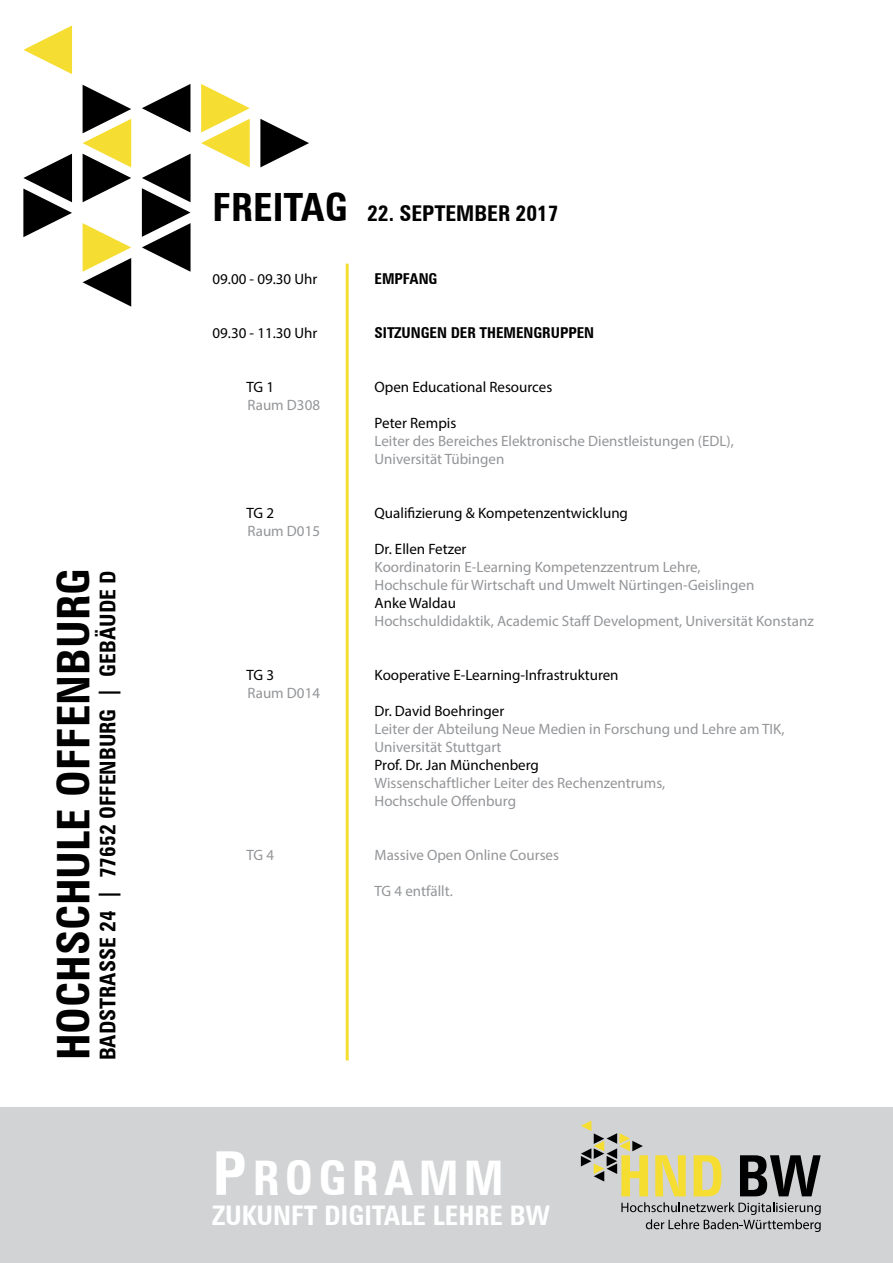
<style>
.page{position:relative;width:893px;height:1263px;background:#fff}
.page>*{position:absolute;margin:0;border:0;box-sizing:border-box;transform-origin:0 0}
.t1{font:700 condensed 47.85px "Zurich BT";letter-spacing:.11em;color:#fff}
.t2{font:700 condensed 45px "Zurich BT";color:#000}
.t3{font:700 condensed 27px "Zurich BT";color:#fff}
.t4{font:700 condensed 21.75px "Zurich BT";color:#000}
.t5{font:15px/18px "Myriad Pro";color:#939598}
.t6{font:15px "Myriad Pro";color:#000}
.t7{font:700 condensed 15px "Zurich BT";color:#000}
.s1{font-size:39px}
.s2{font-size:60.3px}
</style>
<div class="page">
<div style="left:0;top:1108px;width:893px;height:155px;background:#d1d3d4"></div>
<svg style="left:621px;top:1202px;width:200px;height:30px"></svg>
<svg style="left:581px;top:1120px;width:67px;height:76px"></svg>
<svg style="left:655px;top:1155px;width:31px;height:41px"></svg>
<svg style="left:694px;top:1155px;width:27px;height:41px"></svg>
<svg style="left:740px;top:1155px;width:81px;height:41px"></svg>
<svg style="left:142px;top:84px;width:48px;height:49px"></svg>
<svg style="left:260px;top:119px;width:49px;height:48px"></svg>
<svg style="left:201px;top:84px;width:49px;height:83px"></svg>
<svg style="left:23px;top:26px;width:49px;height:48px"></svg>
<svg style="left:23px;top:154px;width:49px;height:83px"></svg>
<svg style="left:83px;top:85px;width:48px;height:117px"></svg>
<svg style="left:142px;top:154px;width:49px;height:118px"></svg>
<svg style="left:83px;top:223px;width:48px;height:84px"></svg>
<hr style="left:346px;top:264px;width:3px;height:796px;background:#f6dd31">
<h2 class="t2" style="left:46px;top:1060px;width:493px;rotate:-90deg">HOCHSCHULE OFFENBURG</h2>
<h3 class="t4" style="left:95px;top:1060px;width:492px;rotate:-90deg">BADSTRASSE 24 | 77652 OFFENBURG | GEBÄUDE D</h3>
<h3 class="t4" style="left:213px;top:200px;width:347px"><span class="s1">FREITAG</span> 22. SEPTEMBER 2017</h3>
<p class="t6" style="left:213px;top:269px;width:106px">09.00 - 09.30 Uhr</p>
<p class="t7" style="left:375px;top:269px;width:64px">EMPFANG</p>
<p class="t6" style="left:213px;top:323px;width:106px">09.30 - 11.30 Uhr</p>
<p class="t7" style="left:375px;top:323px;width:221px">SITZUNGEN DER THEMENGRUPPEN</p>
<p class="t6" style="left:247px;top:377px;width:29px">TG 1</p>
<p class="t6" style="left:375px;top:377px;width:179px">Open Educational Resources</p>
<p class="t5" style="left:248px;top:395px;width:74px">Raum D308</p>
<p class="t6" style="left:375px;top:413px;width:83px">Peter Rempis</p>
<p class="t5" style="left:375px;top:431px;width:361px">Leiter des Bereiches Elektronische Dienstleistungen (EDL),<br>Universität Tübingen</p>
<p class="t6" style="left:247px;top:503px;width:29px">TG 2</p>
<p class="t6" style="left:375px;top:503px;width:255px">Qualifizierung &amp; Kompetenzentwicklung</p>
<p class="t5" style="left:248px;top:521px;width:74px">Raum D015</p>
<p class="t6" style="left:375px;top:539px;width:93px">Dr. Ellen Fetzer</p>
<p class="t5" style="left:375px;top:557px;width:381px">Koordinatorin E-Learning Kompetenzzentrum Lehre,<br>Hochschule für Wirtschaft und Umwelt Nürtingen-Geislingen</p>
<p class="t6" style="left:375px;top:593px;width:83px">Anke Waldau</p>
<p class="t5" style="left:375px;top:611px;width:441px">Hochschuldidaktik, Academic Staff Development, Universität Konstanz</p>
<p class="t6" style="left:247px;top:665px;width:29px">TG 3</p>
<p class="t6" style="left:375px;top:665px;width:246px">Kooperative E-Learning-Infrastrukturen</p>
<p class="t5" style="left:248px;top:683px;width:74px">Raum D014</p>
<p class="t6" style="left:375px;top:701px;width:131px">Dr. David Boehringer</p>
<p class="t5" style="left:375px;top:719px;width:412px">Leiter der Abteilung Neue Medien in Forschung und Lehre am TIK,<br>Universität Stuttgart</p>
<p class="t6" style="left:375px;top:755px;width:166px">Prof. Dr. Jan Münchenberg</p>
<p class="t5" style="left:375px;top:773px;width:292px">Wissenschaftlicher Leiter des Rechenzentrums,<br>Hochschule Offenburg</p>
<p class="t5" style="left:247px;top:845px;width:29px">TG 4</p>
<p class="t5" style="left:375px;top:845px;width:186px">Massive Open Online Courses</p>
<p class="t5" style="left:375px;top:881px;width:80px">TG 4 entfällt.</p>
<h1 class="t1" style="left:213px;top:1149px;width:293px"><span class="s2">P</span>ROGRAMM</h1>
<h3 class="t3" style="left:213px;top:1199px;width:339px">ZUKUNFT DIGITALE LEHRE BW</h3>
</div>
